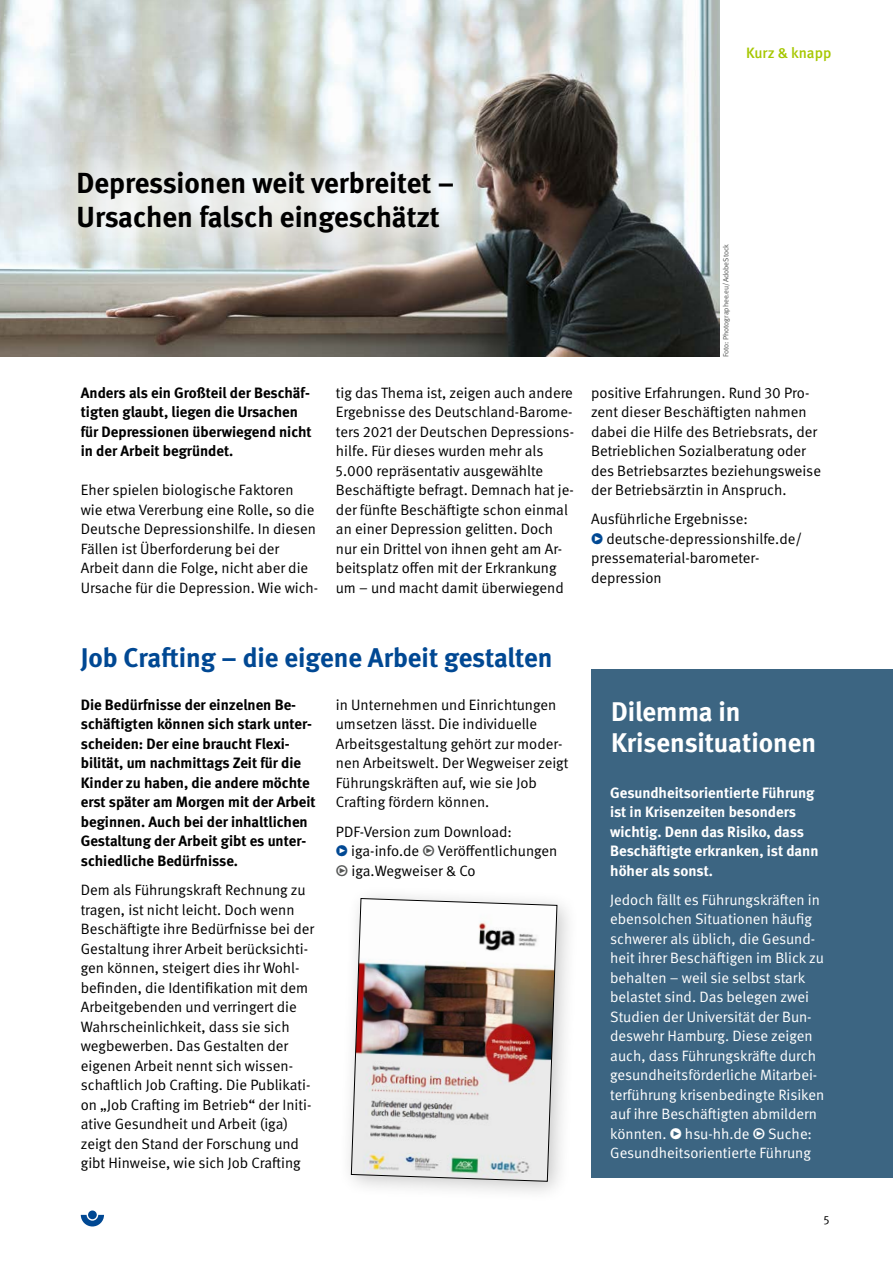
<style>
.page{position:relative;width:893px;height:1263px;background:#fff}
.page>*{position:absolute;margin:0;border:0;box-sizing:border-box;transform-origin:0 0}
.DGUV_Titel_Klein{font:700 29.1px/33.9px "DGUV Meta";color:#000}
.DGUV_Titel_Klein-2{font:700 27px "DGUV Meta";color:#004893}
.DGUV_Titel_Klein-3{font:700 27px/31.5px "DGUV Meta";color:#fff}
.DGUV_GS{font:15px/19.5px "DGUV Meta";color:#000}
.DGUV_GS-2{font:15px/19.5px "DGUV Meta";color:#fff}
.DGUV_GS_Bold{font:700 15px/19.5px "DGUV Meta";color:#000}
.DGUV_GS_Bold-2{font:700 15px/19.5px "DGUV Meta";color:#fff}
.t1{font:500 15px "DGUV Meta";color:#a6c700}
.t2{font:12px "DGUV Meta";color:#000}
.t3{font:7.5px "DGUV Meta";color:#555756}
.s1{color:#004893}
.s2{color:#555756}
</style>
<div class="page">
<svg style="left:81px;top:1215px;width:23px;height:11px"></svg>
<div style="left:88px;top:1210px;width:9px;height:9px;background:#004893;border-radius:50%"></div>
<img style="left:0;top:0;width:720px;height:357px">
<div style="left:591px;top:670px;width:302px;height:508px;background:#3c6582"></div>
<svg style="left:23px;top:120px;width:482px;height:165px;background:#d2d4d0"></svg>
<div style="left:338px;top:885px;width:241px;height:318px;background:#000;opacity:.22"></div>
<img style="left:351px;top:898px;width:206px;height:284px">
<p class="DGUV_Titel_Klein" style="left:77px;top:166px;width:379px">Depressionen weit verbreitet –<br>Ursachen falsch eingeschätzt</p>
<p class="t1" style="left:746px;top:44px;width:87px">Kurz &amp; knapp</p>
<p class="t3" style="left:722px;top:357px;width:115px;rotate:-90deg">Foto: Photographee.eu/AdobeStock</p>
<p class="DGUV_GS_Bold" style="left:81px;top:383px;width:232px">Anders als ein Großteil der Beschäf&shy;tigten glaubt, liegen die Ursachen für Depressionen überwiegend nicht in der Arbeit begründet.</p>
<p class="DGUV_GS" style="left:81px;top:481px;width:239px">Eher spielen biologische Faktoren wie etwa Vererbung eine Rolle, so die Deutsche Depressionshilfe. In diesen Fällen ist Überforderung bei der Arbeit dann die Folge, nicht aber die Ursache für die Depression. Wie wich-</p>
<p class="DGUV_GS" style="left:336px;top:383px;width:240px">tig das Thema ist, zeigen auch andere Ergebnisse des Deutschland-Barome&shy;ters 2021 der Deutschen Depressions&shy;hilfe. Für dieses wurden mehr als 5.000 repräsentativ ausgewählte Beschäftigte befragt. Demnach hat je&shy;der fünfte Beschäftigte schon einmal an einer Depression gelitten. Doch nur ein Drittel von ihnen geht am Ar&shy;beitsplatz offen mit der Erkrankung um – und macht damit überwiegend</p>
<p class="DGUV_GS" style="left:591px;top:383px;width:231px">positive Erfahrungen. Rund 30 Pro&shy;zent dieser Beschäftigten nahmen dabei die Hilfe des Betriebsrats, der Betrieblichen Sozialberatung oder des Betriebsarztes beziehungsweise der Betriebsärztin in Anspruch.</p>
<p class="DGUV_GS" style="left:591px;top:510px;width:158px">Ausführliche Ergebnisse:</p>
<p class="DGUV_GS" style="left:591px;top:529px;width:213px"><span class="s1">•</span> deutsche-depressionshilfe.de/ pressematerial-barometer&shy;depression</p>
<p class="DGUV_Titel_Klein-2" style="left:81px;top:642px;width:473px">Job Crafting – die eigene Arbeit gestalten</p>
<p class="DGUV_GS_Bold" style="left:81px;top:695px;width:236px">Die Bedürfnisse der einzelnen Be&shy;schäftigten können sich stark unter&shy;scheiden: Der eine braucht Flexi&shy;bilität, um nachmittags Zeit für die Kinder zu haben, die andere möchte erst später am Morgen mit der Arbeit beginnen. Auch bei der inhaltlichen Gestaltung der Arbeit gibt es unter&shy;schiedliche Bedürfnisse.</p>
<p class="DGUV_GS" style="left:81px;top:880px;width:235px">Dem als Führungskraft Rechnung zu tragen, ist nicht leicht. Doch wenn Beschäftigte ihre Bedürfnisse bei der Gestaltung ihrer Arbeit berücksichti&shy;gen können, steigert dies ihr Wohl&shy;befinden, die Identifikation mit dem Arbeitgebenden und verringert die Wahrscheinlichkeit, dass sie sich wegbewerben. Das Gestalten der eigenen Arbeit nennt sich wissen&shy;schaftlich Job Crafting. Die Publikati&shy;on „Job Crafting im Betrieb“ der Initi&shy;ative Gesundheit und Arbeit (iga) zeigt den Stand der Forschung und gibt Hinweise, wie sich Job Crafting</p>
<p class="DGUV_GS" style="left:336px;top:695px;width:234px">in Unternehmen und Einrichtungen umsetzen lässt. Die individuelle Arbeitsgestaltung gehört zur moder&shy;nen Arbeitswelt. Der Wegweiser zeigt Führungskräften auf, wie sie Job Crafting fördern können.</p>
<p class="DGUV_GS" style="left:336px;top:822px;width:178px">PDF-Version zum Download:</p>
<p class="DGUV_GS" style="left:336px;top:841px;width:223px"><span class="s1">•</span> iga-info.de <span class="s2">•</span> Veröffentlichungen</p>
<p class="DGUV_GS" style="left:336px;top:861px;width:141px"><span class="s2">•</span> iga.Wegweiser &amp; Co</p>
<p class="DGUV_Titel_Klein-3" style="left:611px;top:697px;width:207px">Dilemma in<br>Krisensituationen</p>
<p class="DGUV_GS_Bold-2" style="left:610px;top:783px;width:210px">Gesundheitsorientierte Führung ist in Krisenzeiten besonders wichtig. Denn das Risiko, dass<br>Beschäftigte erkranken, ist dann höher als sonst.</p>
<p class="DGUV_GS-2" style="left:610px;top:890px;width:216px">Jedoch fällt es Führungskräften in ebensolchen Situationen häufig schwerer als üblich, die Gesund&shy;heit ihrer Beschäftigen im Blick zu behalten – weil sie selbst stark belastet sind. Das belegen zwei Studien der Universität der Bun&shy;deswehr Hamburg. Diese zeigen auch, dass Führungskräfte durch gesundheitsförderliche Mitarbei&shy;terführung krisenbedingte Risiken auf ihre Beschäftigten abmildern könnten. • hsu-hh.de • Suche:<br>Gesundheitsorientierte Führung</p>
<p class="t2" style="left:824px;top:1213px;width:7px">5</p>
</div>
